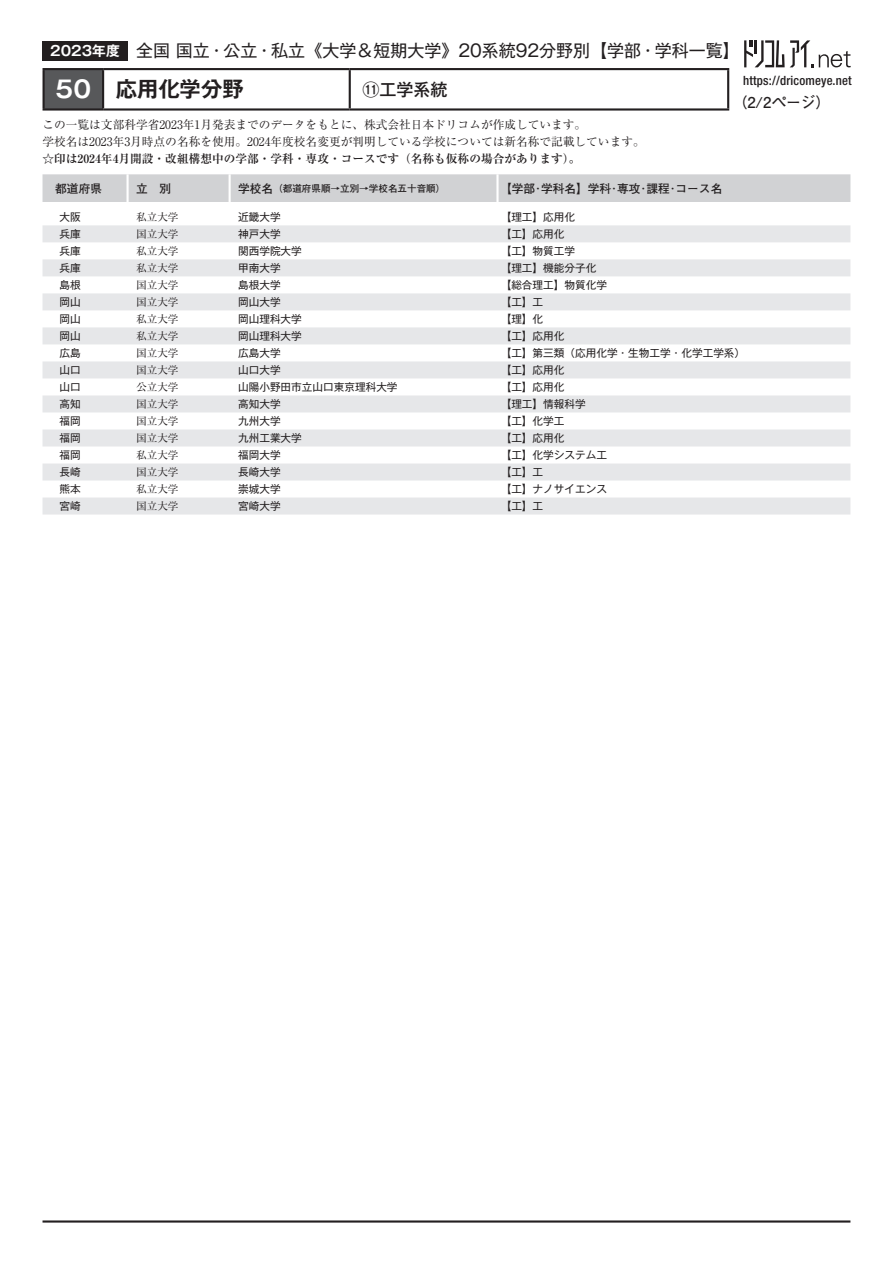
<style>
.page{position:relative;width:893px;height:1263px;background:#fff}
.page>*{position:absolute;margin:0;border:0;box-sizing:border-box;transform-origin:0 0}
.t1{font:700 21.3px "Gothic MB101 Pro De";letter-spacing:.005em;color:#231f20}
.t2{font:16.95px "Gothic MB101 Pro";color:#231f20}
.t3{font:500 16.95px "Gothic MB101 Pro";color:#231f20}
.t4{font:700 14.85px "Futo Go B101 Pro";color:#231f20}
.t5{font:500 condensed 12.75px "Helvetica Neue LT Std";letter-spacing:.015em;color:#231f20}
.t6{font:11.7px/17px "Ryumin Pro";color:#231f20}
.t7{font:700 11.7px "Ryumin Pro";color:#231f20}
.t8{font:700 11.7px "Futo Go B101 Pro";color:#231f20}
.t9{font:10.65px "Gothic MB101 Pro";color:#231f20}
.t10{font:10.65px "Ryumin Pro";color:#231f20}
.t11{font:700 9.6px "Futo Go B101 Pro";color:#231f20}
.s1{font-family:"Gothic MB101 Pro De";font-weight:700;font-size:13.8px;color:#fff}
.s2{font-size:23.4px;color:#fff}
.s3{font-size:11.7px}
</style>
<div class="page">
<div style="left:43px;top:174px;width:807px;height:28px;background:#d1d2d4"></div>
<hr style="left:126px;top:174px;width:3px;height:28px;background:#fff">
<hr style="left:229px;top:174px;width:2px;height:28px;background:#fff">
<hr style="left:496px;top:174px;width:3px;height:28px;background:#fff">
<div style="left:43px;top:41px;width:85px;height:20px;background:#231f20"></div>
<svg style="left:744px;top:40px;width:107px;height:27px"></svg>
<hr style="left:43px;top:1220px;width:807px;height:2px;background:#231f20">
<div style="left:44px;top:69px;width:59px;height:40px;background:#57585a"></div>
<hr style="left:43px;top:68px;width:60px;height:2px;background:#231f20">
<hr style="left:43px;top:70px;width:2px;height:38px;background:#231f20">
<hr style="left:103px;top:68px;width:247px;height:2px;background:#231f20">
<hr style="left:102px;top:70px;width:2px;height:38px;background:#231f20">
<hr style="left:350px;top:68px;width:379px;height:2px;background:#231f20">
<hr style="left:349px;top:70px;width:2px;height:38px;background:#231f20">
<hr style="left:727px;top:70px;width:2px;height:38px;background:#231f20">
<hr style="left:43px;top:108px;width:60px;height:3px;background:#231f20">
<hr style="left:103px;top:108px;width:247px;height:3px;background:#231f20">
<hr style="left:350px;top:108px;width:379px;height:3px;background:#231f20">
<svg style="left:43px;top:225px;width:807px;height:289px"></svg>
<h2 class="t2" style="left:50px;top:37px;width:691px"><span class="s1">2023年度</span> 全国 国立・公立・私立《大学＆短期大学》20系統92分野別【学部・学科一覧】</h2>
<h1 class="t1" style="left:56px;top:72px;width:190px"><span class="s2">50</span> 応用化学分野</h1>
<h2 class="t3" style="left:362px;top:75px;width:87px">⑪工学系統</h2>
<p class="t6" style="left:43px;top:116px;width:604px">この一覧は文部科学省2023年1月発表までのデータをもとに、株式会社日本ドリコムが作成しています。<br>学校名は2023年3月時点の名称を使用。2024年度校名変更が判明している学校については新名称で記載しています。</p>
<p class="t7" style="left:43px;top:150px;width:539px">☆印は2024年4月開設・改組構想中の学部・学科・専攻・コースです（名称も仮称の場合があります）。</p>
<p class="t8" style="left:55px;top:179px;width:48px">都道府県</p>
<p class="t8" style="left:136px;top:179px;width:37px">立　別</p>
<p class="t11" style="left:238px;top:180px;width:209px"><span class="s3">学校名</span>（都道府県順→立別→学校名五十音順）</p>
<p class="t8" style="left:500px;top:179px;width:224px">【学部･学科名】学科･専攻･課程･コース名</p>
<p class="t5" style="left:743px;top:73px;width:110px">https://dricomeye.net</p>
<h3 class="t4" style="left:732px;top:90px;width:100px">（2/2ページ）</h3>
<p class="t9" style="left:60px;top:208px;width:23px">大阪</p>
<p class="t10" style="left:136px;top:209px;width:44px">私立大学</p>
<p class="t9" style="left:238px;top:208px;width:44px">近畿大学</p>
<p class="t9" style="left:501px;top:208px;width:76px">【理工】応用化</p>
<p class="t9" style="left:60px;top:225px;width:23px">兵庫</p>
<p class="t10" style="left:136px;top:226px;width:44px">国立大学</p>
<p class="t9" style="left:238px;top:225px;width:44px">神戸大学</p>
<p class="t9" style="left:501px;top:225px;width:65px">【工】応用化</p>
<p class="t9" style="left:60px;top:242px;width:23px">兵庫</p>
<p class="t10" style="left:136px;top:243px;width:44px">私立大学</p>
<p class="t9" style="left:238px;top:242px;width:65px">関西学院大学</p>
<p class="t9" style="left:501px;top:242px;width:76px">【工】物質工学</p>
<p class="t9" style="left:60px;top:259px;width:23px">兵庫</p>
<p class="t10" style="left:136px;top:260px;width:44px">私立大学</p>
<p class="t9" style="left:238px;top:259px;width:44px">甲南大学</p>
<p class="t9" style="left:501px;top:259px;width:97px">【理工】機能分子化</p>
<p class="t9" style="left:60px;top:276px;width:23px">島根</p>
<p class="t10" style="left:136px;top:277px;width:44px">国立大学</p>
<p class="t9" style="left:238px;top:276px;width:44px">島根大学</p>
<p class="t9" style="left:501px;top:276px;width:108px">【総合理工】物質化学</p>
<p class="t9" style="left:60px;top:293px;width:23px">岡山</p>
<p class="t10" style="left:136px;top:294px;width:44px">国立大学</p>
<p class="t9" style="left:238px;top:293px;width:44px">岡山大学</p>
<p class="t9" style="left:501px;top:293px;width:44px">【工】工</p>
<p class="t9" style="left:60px;top:310px;width:23px">岡山</p>
<p class="t10" style="left:136px;top:311px;width:44px">私立大学</p>
<p class="t9" style="left:238px;top:310px;width:65px">岡山理科大学</p>
<p class="t9" style="left:501px;top:310px;width:44px">【理】化</p>
<p class="t9" style="left:60px;top:327px;width:23px">岡山</p>
<p class="t10" style="left:136px;top:328px;width:44px">私立大学</p>
<p class="t9" style="left:238px;top:327px;width:65px">岡山理科大学</p>
<p class="t9" style="left:501px;top:327px;width:65px">【工】応用化</p>
<p class="t9" style="left:60px;top:344px;width:23px">広島</p>
<p class="t10" style="left:136px;top:345px;width:44px">国立大学</p>
<p class="t9" style="left:238px;top:344px;width:44px">広島大学</p>
<p class="t9" style="left:501px;top:344px;width:246px">【工】第三類（応用化学・生物工学・化学工学系）</p>
<p class="t9" style="left:60px;top:361px;width:23px">山口</p>
<p class="t10" style="left:136px;top:362px;width:44px">国立大学</p>
<p class="t9" style="left:238px;top:361px;width:44px">山口大学</p>
<p class="t9" style="left:501px;top:361px;width:65px">【工】応用化</p>
<p class="t9" style="left:60px;top:378px;width:23px">山口</p>
<p class="t10" style="left:136px;top:379px;width:44px">公立大学</p>
<p class="t9" style="left:238px;top:378px;width:161px">山陽小野田市立山口東京理科大学</p>
<p class="t9" style="left:501px;top:378px;width:65px">【工】応用化</p>
<p class="t9" style="left:60px;top:395px;width:23px">高知</p>
<p class="t10" style="left:136px;top:396px;width:44px">国立大学</p>
<p class="t9" style="left:238px;top:395px;width:44px">高知大学</p>
<p class="t9" style="left:501px;top:395px;width:87px">【理工】情報科学</p>
<p class="t9" style="left:60px;top:412px;width:23px">福岡</p>
<p class="t10" style="left:136px;top:413px;width:44px">国立大学</p>
<p class="t9" style="left:238px;top:412px;width:44px">九州大学</p>
<p class="t9" style="left:501px;top:412px;width:65px">【工】化学工</p>
<p class="t9" style="left:60px;top:429px;width:23px">福岡</p>
<p class="t10" style="left:136px;top:430px;width:44px">国立大学</p>
<p class="t9" style="left:238px;top:429px;width:65px">九州工業大学</p>
<p class="t9" style="left:501px;top:429px;width:65px">【工】応用化</p>
<p class="t9" style="left:60px;top:446px;width:23px">福岡</p>
<p class="t10" style="left:136px;top:447px;width:44px">私立大学</p>
<p class="t9" style="left:238px;top:446px;width:44px">福岡大学</p>
<p class="t9" style="left:501px;top:446px;width:108px">【工】化学システム工</p>
<p class="t9" style="left:60px;top:463px;width:23px">長崎</p>
<p class="t10" style="left:136px;top:464px;width:44px">国立大学</p>
<p class="t9" style="left:238px;top:463px;width:44px">長崎大学</p>
<p class="t9" style="left:501px;top:463px;width:44px">【工】工</p>
<p class="t9" style="left:60px;top:480px;width:23px">熊本</p>
<p class="t10" style="left:136px;top:481px;width:44px">私立大学</p>
<p class="t9" style="left:238px;top:480px;width:44px">崇城大学</p>
<p class="t9" style="left:501px;top:480px;width:108px">【工】ナノサイエンス</p>
<p class="t9" style="left:60px;top:497px;width:23px">宮崎</p>
<p class="t10" style="left:136px;top:498px;width:44px">国立大学</p>
<p class="t9" style="left:238px;top:497px;width:44px">宮崎大学</p>
<p class="t9" style="left:501px;top:497px;width:44px">【工】工</p>
</div>
